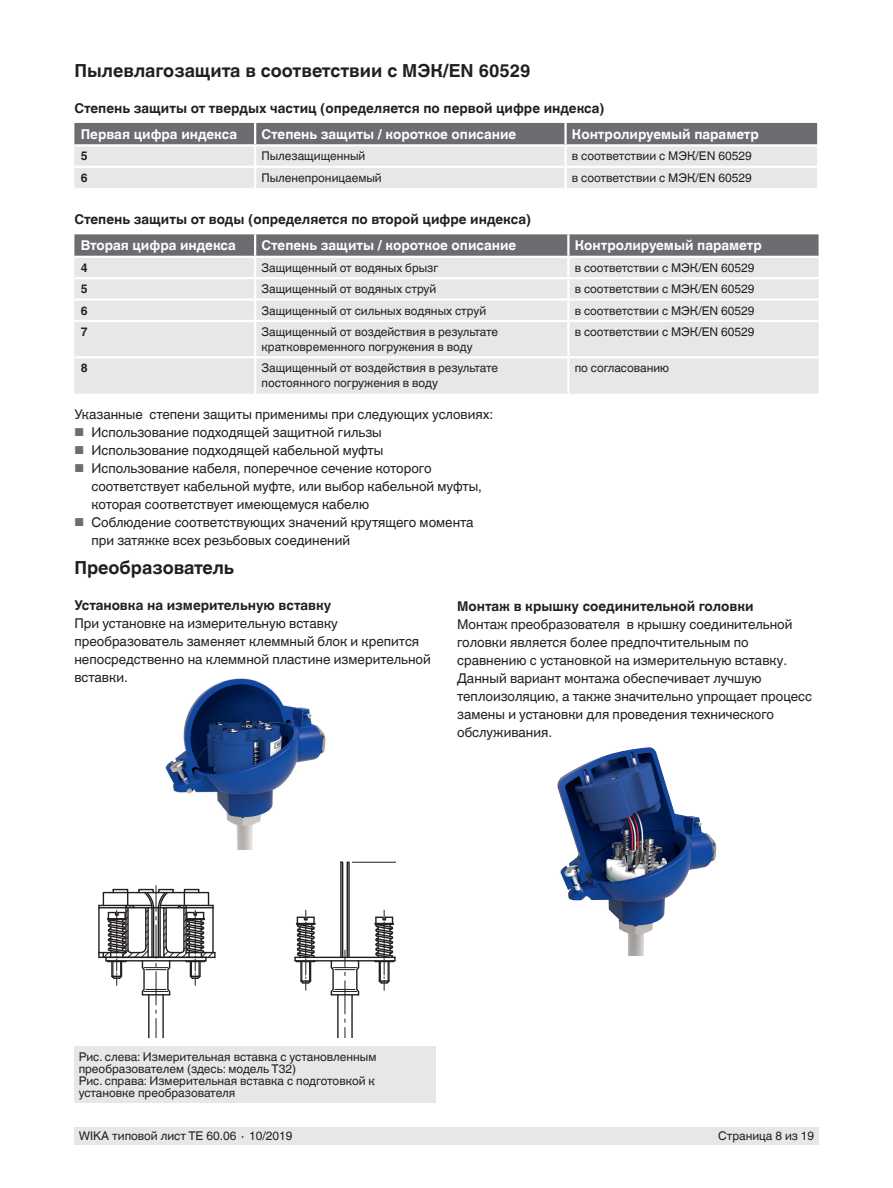
<style>
.page{position:relative;width:893px;height:1188px;background:#fff}
.page>*{position:absolute;margin:0;border:0;box-sizing:border-box;transform-origin:0 0}
.t1{font:700 18px "Helvetica World";color:#231f20}
.t2{font:13.5px/18px "Helvetica World";color:#231f20}
.t3{font:700 13.5px "Helvetica World";color:#231f20}
.t4{font:700 13.5px "Helvetica World";color:#fff}
.t5{font:12px/12px "Helvetica World";color:#231f20}
.t6{font:700 12px "Helvetica World";color:#231f20}
.s1{font-size:11.55px;color:#6c6d70}
</style>
<div class="page">
<div style="left:74px;top:1128px;width:745px;height:17px;background:#e6e7e9"></div>
<hr style="left:295px;top:960px;width:100px;height:2px;background:#231f20">
<hr style="left:295px;top:957px;width:100px;height:1px;background:#231f20">
<hr style="left:337px;top:995px;width:2px;height:42px;background:#231f20">
<hr style="left:351px;top:995px;width:2px;height:42px;background:#231f20">
<hr style="left:345px;top:981px;width:1px;height:33px;background:#231f20">
<svg style="left:345px;top:1019px;width:1px;height:18px"></svg>
<svg style="left:294px;top:910px;width:22px;height:80px"></svg>
<svg style="left:374px;top:910px;width:22px;height:80px"></svg>
<hr style="left:352px;top:862px;width:44px;height:1px;background:#231f20">
<svg style="left:329px;top:861px;width:31px;height:135px"></svg>
<hr style="left:148px;top:995px;width:2px;height:42px;background:#231f20">
<hr style="left:162px;top:995px;width:2px;height:42px;background:#231f20">
<hr style="left:156px;top:972px;width:1px;height:33px;background:#231f20">
<svg style="left:156px;top:1019px;width:1px;height:18px"></svg>
<hr style="left:98px;top:905px;width:2px;height:52px;background:#231f20">
<svg style="left:99px;top:886px;width:117px;height:110px"></svg>
<div style="left:74px;top:1046px;width:362px;height:56px;background:#e6e7e9"></div>
<img style="left:557px;top:747px;width:160px;height:209px">
<img style="left:165px;top:678px;width:161px;height:172px">
<div style="left:354px;top:871px;width:54px;height:18px;background:#fff"></div>
<svg style="left:74px;top:123px;width:743px;height:65px;background:#bebec1"></svg>
<hr style="left:564px;top:147px;width:3px;height:19px;background:#fff">
<hr style="left:74px;top:166px;width:181px;height:2px;background:#fff">
<hr style="left:255px;top:166px;width:311px;height:2px;background:#fff">
<hr style="left:254px;top:168px;width:2px;height:20px;background:#fff">
<hr style="left:566px;top:166px;width:251px;height:2px;background:#fff">
<hr style="left:564px;top:168px;width:3px;height:20px;background:#fff">
<div style="left:74px;top:322px;width:745px;height:72px;background:#e6e7e9"></div>
<svg style="left:74px;top:234px;width:745px;height:86px;background:#cacbcd"></svg>
<hr style="left:254px;top:322px;width:2px;height:34px;background:#fff">
<hr style="left:567px;top:322px;width:2px;height:34px;background:#fff">
<hr style="left:74px;top:356px;width:181px;height:2px;background:#fff">
<hr style="left:255px;top:356px;width:313px;height:2px;background:#fff">
<hr style="left:254px;top:358px;width:2px;height:36px;background:#fff">
<hr style="left:568px;top:356px;width:251px;height:2px;background:#fff">
<hr style="left:567px;top:358px;width:2px;height:36px;background:#fff">
<h1 class="t1" style="left:74px;top:60px;width:458px">Пылевлагозащита в соответствии с МЭК/EN 60529</h1>
<p class="t3" style="left:74px;top:100px;width:532px">Степень защиты от твердых частиц (определяется по первой цифре индекса)</p>
<p class="t4" style="left:81px;top:126px;width:158px">Первая цифра индекса</p>
<p class="t4" style="left:261px;top:126px;width:256px">Степень защиты / короткое описание</p>
<p class="t4" style="left:572px;top:126px;width:188px">Контролируемый параметр</p>
<p class="t6" style="left:81px;top:149px;width:8px">5</p>
<p class="t5" style="left:261px;top:150px;width:105px">Пылезащищенный</p>
<p class="t5" style="left:572px;top:150px;width:181px">в соответствии с МЭК/EN 60529</p>
<p class="t6" style="left:81px;top:171px;width:8px">6</p>
<p class="t5" style="left:261px;top:172px;width:122px">Пыленепроницаемый</p>
<p class="t5" style="left:572px;top:172px;width:181px">в соответствии с МЭК/EN 60529</p>
<p class="t3" style="left:74px;top:212px;width:458px">Степень защиты от воды (определяется по второй цифре индекса)</p>
<p class="t4" style="left:81px;top:238px;width:157px">Вторая цифра индекса</p>
<p class="t4" style="left:261px;top:238px;width:256px">Степень защиты / короткое описание</p>
<p class="t4" style="left:575px;top:238px;width:188px">Контролируемый параметр</p>
<p class="t6" style="left:81px;top:261px;width:8px">4</p>
<p class="t5" style="left:261px;top:262px;width:178px">Защищенный от водяных брызг</p>
<p class="t5" style="left:575px;top:262px;width:181px">в соответствии с МЭК/EN 60529</p>
<p class="t6" style="left:81px;top:282px;width:8px">5</p>
<p class="t5" style="left:261px;top:283px;width:176px">Защищенный от водяных струй</p>
<p class="t5" style="left:575px;top:283px;width:181px">в соответствии с МЭК/EN 60529</p>
<p class="t6" style="left:81px;top:303px;width:8px">6</p>
<p class="t5" style="left:261px;top:304px;width:226px">Защищенный от сильных водяных струй</p>
<p class="t5" style="left:575px;top:304px;width:181px">в соответствии с МЭК/EN 60529</p>
<p class="t6" style="left:81px;top:325px;width:8px">7</p>
<p class="t5" style="left:261px;top:324px;width:238px;line-height:15px">Защищенный от воздействия в результате кратковременного погружения в воду</p>
<p class="t5" style="left:575px;top:326px;width:181px">в соответствии с МЭК/EN 60529</p>
<p class="t6" style="left:81px;top:361px;width:8px">8</p>
<p class="t5" style="left:261px;top:361px;width:238px;line-height:15px">Защищенный от воздействия в результате постоянного погружения в воду</p>
<p class="t5" style="left:575px;top:362px;width:96px">по согласованию</p>
<p class="t2" style="left:74px;top:405px;width:420px">Указанные степени защиты применимы при следующих условиях:</p>
<p class="t2" style="left:74px;top:423px;width:309px"><span class="s1">■</span> Использование подходящей защитной гильзы</p>
<p class="t2" style="left:74px;top:441px;width:311px"><span class="s1">■</span> Использование подходящей кабельной муфты</p>
<p class="t2" style="left:91px;top:459px;width:392px;text-indent:-17px"><span class="s1">■</span> Использование кабеля, поперечное сечение которого соответствует кабельной муфте, или выбор кабельной муфты, которая соответствует имеющемуся кабелю</p>
<p class="t2" style="left:91px;top:513px;width:384px;text-indent:-17px"><span class="s1">■</span> Соблюдение соответствующих значений крутящего момента при затяжке всех резьбовых соединений</p>
<h1 class="t1" style="left:74px;top:557px;width:161px">Преобразователь</h1>
<p class="t3" style="left:74px;top:597px;width:258px">Установка на измерительную вставку</p>
<p class="t2" style="left:74px;top:614px;width:358px">При установке на измерительную вставку преобразователь заменяет клеммный блок и крепится непосредственно на клеммной пластине измерительной вставки.</p>
<p class="t3" style="left:457px;top:598px;width:298px">Монтаж в крышку соединительной головки</p>
<p class="t2" style="left:457px;top:615px;width:356px">Монтаж преобразователя в крышку соединительной головки является более предпочтительным по сравнению с установкой на измерительную вставку.<br>Данный вариант монтажа обеспечивает лучшую теплоизоляцию, а также значительно упрощает процесс замены и установки для проведения технического обслуживания.</p>
<p class="t5" style="left:79px;top:1050px;width:299px">Рис. слева: Измерительная вставка с установленным преобразователем (здесь: модель T32)<br>Рис. справа: Измерительная вставка с подготовкой к установке преобразователя</p>
<p class="t5" style="left:79px;top:1130px;width:215px">WIKA типовой лист TE 60.06 ∙ 10/2019</p>
<p class="t5" style="left:718px;top:1130px;width:98px">Страница 8 из 19</p>
</div>
